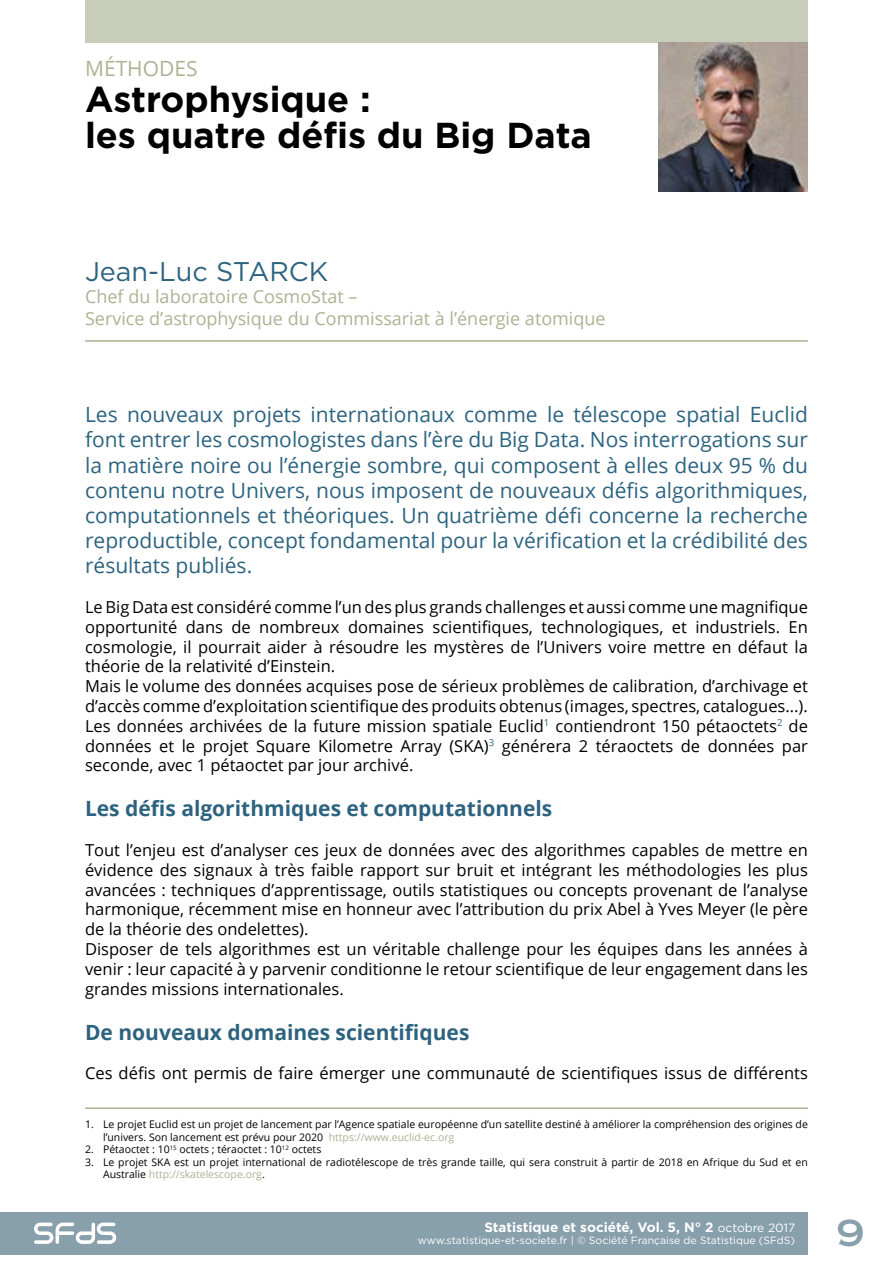
<style>
.page{position:relative;width:893px;height:1263px;background:#fff}
.page>*{position:absolute;margin:0;border:0;box-sizing:border-box;transform-origin:0 0}
.t1{font:700 36px/36px "Gotham";color:#000}
.t2{font:36px "Copperplate Gothic Std 31 AB";color:#889fac}
.t3{font:27px "Gotham";color:#2d637f}
.t4{font:21px/25.2px "Open Sans";color:#2d637f;text-align:justify}
.t5{font:700 21px "Open Sans";color:#2d637f}
.t6{font:21px "Open Sans";color:#abb394}
.t7{font:18px/21.6px "Open Sans";color:#abb394}
.t8{font:16.5px/19.8px "Open Sans";color:#000}
.t9{font:700 13.5px "Gotham";color:#fff}
.t10{font:10.5px/12.6px "Open Sans";color:#000}
.t11{font:10.5px "Gotham";color:#fff}
.s1{color:#abb394}
.s2{font-weight:400;font-size:12px}
</style>
<div class="page">
<div style="left:0;top:1212px;width:808px;height:42px;background:#889fac"></div>
<svg style="left:34px;top:1222px;width:82px;height:22px"></svg>
<hr style="left:85px;top:340px;width:723px;height:2px;background:#abb394">
<div style="left:85px;top:0;width:723px;height:42px;background:#c8cdb9"></div>
<hr style="left:85px;top:1107px;width:723px;height:2px;background:#abb394">
<img style="left:659px;top:42px;width:149px;height:149px">
<p class="t6" style="left:85px;top:54px;width:114px">MÉTHODES</p>
<h1 class="t1" style="left:85px;top:82px;width:508px">Astrophysique :<br>les quatre défis du Big Data</h1>
<h2 class="t3" style="left:85px;top:255px;width:245px">Jean-Luc STARCK</h2>
<p class="t7" style="left:85px;top:285px;width:522px">Chef du laboratoire CosmoStat –<br>Service d’astrophysique du Commissariat à l’énergie atomique</p>
<p class="t4" style="left:85px;top:401px;width:724px">Les nouveaux projets internationaux comme le télescope spatial Euclid font entrer les cosmologistes dans l’ère du Big Data. Nos interrogations sur la matière noire ou l’énergie sombre, qui composent à elles deux 95 % du contenu notre Univers, nous imposent de nouveaux défis algorithmiques, computationnels et théoriques. Un quatrième défi concerne la recherche reproductible, concept fondamental pour la vérification et la crédibilité des résultats publiés.</p>
<p class="t8" style="left:85px;top:597px;width:724px">Le Big Data est considéré comme l’un des plus grands challenges et aussi comme une magnifique opportunité dans de nombreux domaines scientifiques, technologiques, et industriels. En cosmologie, il pourrait aider à résoudre les mystères de l’Univers voire mettre en défaut la théorie de la relativité d’Einstein.<br>Mais le volume des données acquises pose de sérieux problèmes de calibration, d’archivage et d’accès comme d’exploitation scientifique des produits obtenus (images, spectres, catalogues...).<br>Les données archivées de la future mission spatiale Euclid<sup>1</sup> contiendront 150 pétaoctets<sup>2</sup> de données et le projet Square Kilometre Array (SKA)<sup>3</sup> générera 2 téraoctets de données par seconde, avec 1 pétaoctet par jour archivé.</p>
<p class="t5" style="left:85px;top:794px;width:469px">Les défis algorithmiques et computationnels</p>
<p class="t8" style="left:85px;top:840px;width:724px">Tout l’enjeu est d’analyser ces jeux de données avec des algorithmes capables de mettre en évidence des signaux à très faible rapport sur bruit et intégrant les méthodologies les plus avancées : techniques d’apprentissage, outils statistiques ou concepts provenant de l’analyse harmonique, récemment mise en honneur avec l’attribution du prix Abel à Yves Meyer (le père de la théorie des ondelettes).<br>Disposer de tels algorithmes est un véritable challenge pour les équipes dans les années à venir : leur capacité à y parvenir conditionne le retour scientifique de leur engagement dans les grandes missions internationales.</p>
<p class="t5" style="left:85px;top:1017px;width:386px">De nouveaux domaines scientifiques</p>
<p class="t8" style="left:85px;top:1063px;width:724px">Ces défis ont permis de faire émerger une communauté de scientifiques issus de différents</p>
<p class="t10" style="left:103px;top:1117px;width:706px;text-indent:-18px">1. Le projet Euclid est un projet de lancement par l’Agence spatiale européenne d’un satellite destiné à améliorer la compréhension des origines de l’univers. Son lancement est prévu pour 2020 <span class="s1">https://www.euclid-ec.org</span></p>
<p class="t10" style="left:85px;top:1143px;width:238px">2. Pétaoctet : 10<sup>15</sup> octets ; téraoctet : 10<sup>12</sup> octets</p>
<p class="t10" style="left:103px;top:1155px;width:706px;text-indent:-18px">3. Le projet SKA est un projet international de radiotélescope de très grande taille, qui sera construit à partir de 2018 en Afrique du Sud et en<br>Australie <span class="s1">http://skatelescope.org</span>.</p>
<p class="t9" style="left:484px;top:1218px;width:312px">Statistique et société, Vol. 5, N° 2 <span class="s2">octobre 2017</span></p>
<p class="t11" style="left:418px;top:1234px;width:379px">www.statistique-et-societe.fr | © Société Française de Statistique (SFdS)</p>
<h1 class="t2" style="left:836px;top:1212px;width:30px">9</h1>
</div>
